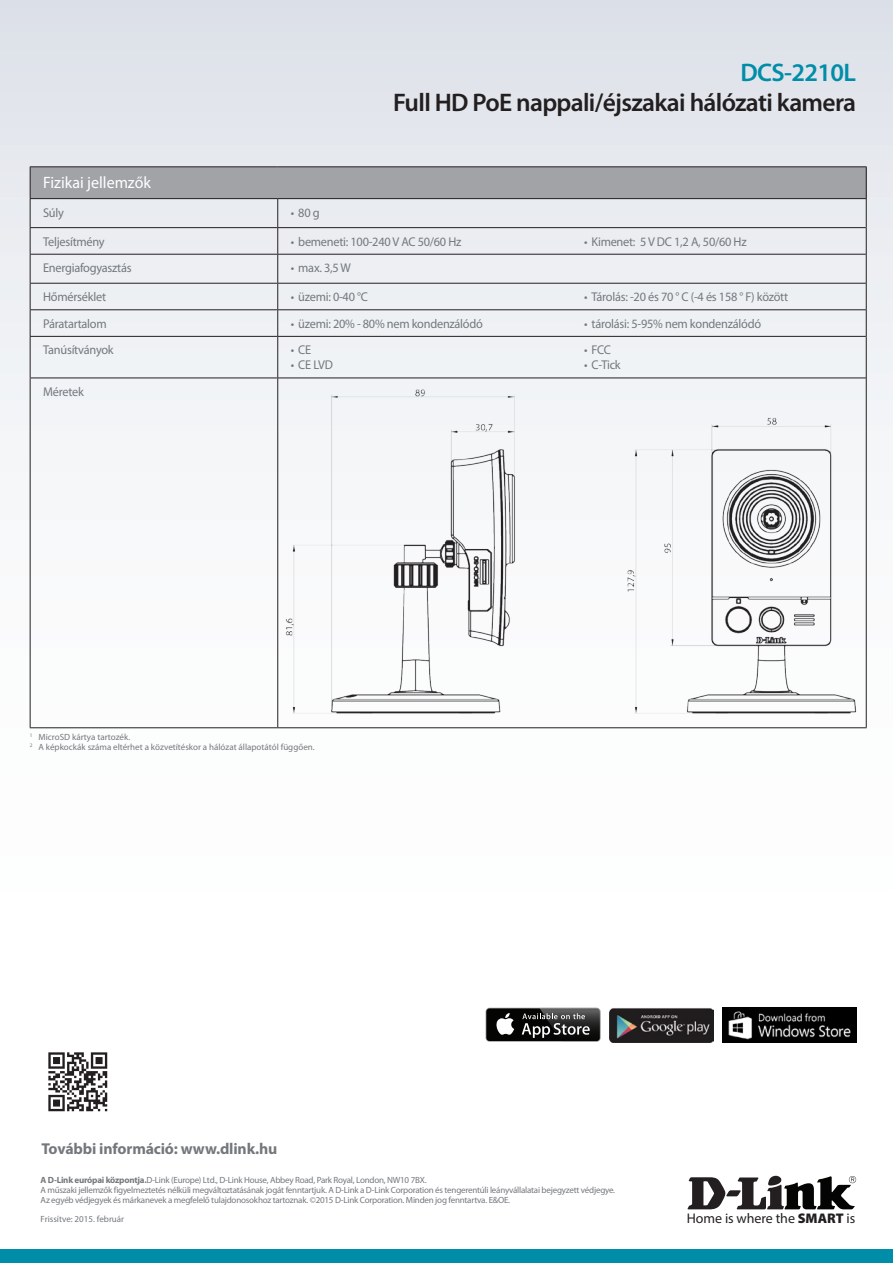
<style>
.page{position:relative;width:893px;height:1263px;background:#fff}
.page>*{position:absolute;margin:0;border:0;box-sizing:border-box;transform-origin:0 0}
.Product_Name__Conten{font:600 25.5px "Myriad Pro";letter-spacing:-.025em;color:#231f20}
.Product_Name__Conten-2{font:600 25.5px "Myriad Pro";letter-spacing:-.025em;color:#008da8}
.Spec_Section_Header{font:16.5px "Myriad Pro";color:#fff}
.body_title{font:700 15.75px "Myriad Pro";letter-spacing:-.01em;color:#74787d}
.t1{font:13.95px "Myriad Pro";letter-spacing:-.005em;color:#231f20}
.Spec_Category{font:12.75px "Myriad Pro";letter-spacing:-.02em;color:#74787d}
.footnotes{font:9px "Myriad Pro";letter-spacing:-.025em;color:#74787d}
.Footnotes{font:9px "Myriad Pro";color:#74787d}
.footnotes-2{font:9px "Myriad Pro";color:#74787d}
.s1{font-weight:700}
.s2{font-weight:900}
</style>
<div class="page">
<div style="left:0;top:0;width:893px;height:1084px;background:linear-gradient(to bottom,#e2e5ec,#fff)"></div>
<div style="left:0;top:1249px;width:893px;height:14px;background:#008da8"></div>
<svg style="left:687px;top:1176px;width:169px;height:33px"></svg>
<img style="left:40px;top:1043px;width:75px;height:69px">
<div style="left:30px;top:167px;width:836px;height:32px;background:#a1a3a7"></div>
<hr style="left:866px;top:167px;width:1px;height:31px;background:#231f20">
<hr style="left:866px;top:378px;width:1px;height:349px;background:#231f20">
<svg style="left:30px;top:199px;width:1px;height:137px"></svg>
<hr style="left:30px;top:337px;width:1px;height:41px;background:#231f20">
<svg style="left:866px;top:199px;width:1px;height:137px"></svg>
<hr style="left:866px;top:336px;width:1px;height:42px;background:#231f20">
<hr style="left:571px;top:309px;width:295px;height:1px;background:#231f20">
<hr style="left:571px;top:336px;width:295px;height:1px;background:#231f20">
<hr style="left:30px;top:166px;width:248px;height:1px;background:#231f20">
<hr style="left:278px;top:166px;width:293px;height:1px;background:#231f20">
<hr style="left:571px;top:166px;width:296px;height:1px;background:#231f20">
<hr style="left:30px;top:309px;width:248px;height:1px;background:#231f20">
<hr style="left:30px;top:336px;width:248px;height:1px;background:#231f20">
<svg style="left:277px;top:199px;width:1px;height:137px"></svg>
<hr style="left:277px;top:337px;width:1px;height:41px;background:#231f20">
<hr style="left:278px;top:309px;width:293px;height:1px;background:#231f20">
<hr style="left:278px;top:336px;width:293px;height:1px;background:#231f20">
<hr style="left:30px;top:167px;width:1px;height:31px;background:#231f20">
<hr style="left:30px;top:198px;width:248px;height:1px;background:#231f20">
<hr style="left:278px;top:198px;width:293px;height:1px;background:#231f20">
<hr style="left:571px;top:198px;width:296px;height:1px;background:#231f20">
<hr style="left:30px;top:227px;width:248px;height:1px;background:#231f20">
<hr style="left:278px;top:227px;width:293px;height:1px;background:#231f20">
<hr style="left:571px;top:227px;width:295px;height:1px;background:#231f20">
<hr style="left:30px;top:254px;width:248px;height:1px;background:#231f20">
<hr style="left:278px;top:254px;width:293px;height:1px;background:#231f20">
<hr style="left:571px;top:254px;width:295px;height:1px;background:#231f20">
<hr style="left:30px;top:283px;width:248px;height:1px;background:#231f20">
<hr style="left:278px;top:283px;width:293px;height:1px;background:#231f20">
<hr style="left:571px;top:283px;width:295px;height:1px;background:#231f20">
<hr style="left:278px;top:378px;width:293px;height:1px;background:#231f20">
<hr style="left:571px;top:378px;width:295px;height:1px;background:#231f20">
<hr style="left:278px;top:727px;width:293px;height:1px;background:#231f20">
<hr style="left:571px;top:727px;width:296px;height:1px;background:#231f20">
<hr style="left:30px;top:378px;width:248px;height:1px;background:#231f20">
<hr style="left:30px;top:378px;width:1px;height:349px;background:#231f20">
<hr style="left:277px;top:378px;width:1px;height:349px;background:#231f20">
<hr style="left:30px;top:727px;width:248px;height:1px;background:#231f20">
<img style="left:284px;top:386px;width:576px;height:333px">
<img style="left:723px;top:1008px;width:133px;height:34px">
<img style="left:609px;top:1007px;width:105px;height:35px">
<div style="left:486px;top:1008px;width:114px;height:33px;background:#040503;border-radius:3px"></div>
<svg style="left:496px;top:1013px;width:18px;height:22px"></svg>
<svg style="left:522px;top:1008px;width:79px;height:34px"></svg>
<p class="Product_Name__Conten-2" style="left:740px;top:56px;width:117px">DCS-2210L</p>
<p class="Product_Name__Conten" style="left:393px;top:86px;width:464px">Full HD PoE nappali/éjszakai hálózati kamera</p>
<p class="Spec_Section_Header" style="left:43px;top:172px;width:109px">Fizikai jellemzők</p>
<p class="Spec_Category" style="left:43px;top:205px;width:22px">Súly</p>
<p class="Spec_Category" style="left:291px;top:205px;width:30px">• 80 g</p>
<p class="Spec_Category" style="left:43px;top:234px;width:63px">Teljesítmény</p>
<p class="Spec_Category" style="left:291px;top:234px;width:172px">• bemeneti: 100-240 V AC 50/60 Hz</p>
<p class="Spec_Category" style="left:584px;top:234px;width:164px">• Kimenet: 5 V DC 1,2 A, 50/60 Hz</p>
<p class="Spec_Category" style="left:43px;top:260px;width:90px">Energiafogyasztás</p>
<p class="Spec_Category" style="left:291px;top:260px;width:62px">• max. 3,5 W</p>
<p class="Spec_Category" style="left:43px;top:289px;width:64px">Hőmérséklet</p>
<p class="Spec_Category" style="left:291px;top:289px;width:79px">• üzemi: 0-40 °C</p>
<p class="Spec_Category" style="left:584px;top:289px;width:206px">• Tárolás: -20 és 70 ° C (-4 és 158 ° F) között</p>
<p class="Spec_Category" style="left:43px;top:316px;width:65px">Páratartalom</p>
<p class="Spec_Category" style="left:291px;top:316px;width:194px">• üzemi: 20% - 80% nem kondenzálódó</p>
<p class="Spec_Category" style="left:584px;top:316px;width:179px">• tárolási: 5-95% nem kondenzálódó</p>
<p class="Spec_Category" style="left:43px;top:342px;width:72px">Tanúsítványok</p>
<p class="Spec_Category" style="left:291px;top:342px;width:22px">• CE</p>
<p class="Spec_Category" style="left:291px;top:357px;width:44px">• CE LVD</p>
<p class="Spec_Category" style="left:584px;top:342px;width:29px">• FCC</p>
<p class="Spec_Category" style="left:584px;top:357px;width:38px">• C-Tick</p>
<p class="Spec_Category" style="left:43px;top:384px;width:42px">Méretek</p>
<p class="Footnotes" style="left:30px;top:732px;width:102px"><sup>1</sup> MicroSD kártya tartozék.</p>
<p class="Footnotes" style="left:30px;top:742px;width:286px"><sup>2</sup> A képkockák száma eltérhet a közvetítéskor a hálózat állapotától függően.</p>
<p class="body_title" style="left:41px;top:1139px;width:237px">További információ: www.dlink.hu</p>
<p class="footnotes" style="left:41px;top:1174px;width:387px"><span class="s1">A D-Link európai központja.</span>D-Link (Europe) Ltd., D-Link House, Abbey Road, Park Royal, London, NW10 7BX.</p>
<p class="footnotes" style="left:41px;top:1184px;width:576px">A műszaki jellemzők figyelmeztetés nélküli megváltoztatásának jogát fenntartjuk. A D-Link a D-Link Corporation és tengerentúli leányvállalatai bejegyzett védjegye.</p>
<p class="footnotes" style="left:41px;top:1194px;width:471px">Az egyéb védjegyek és márkanevek a megfelelő tulajdonosokhoz tartoznak. ©2015 D-Link Corporation. Minden jog fenntartva. E&amp;OE.</p>
<p class="footnotes-2" style="left:41px;top:1213px;width:85px">Frissítve: 2015. február</p>
<p class="t1" style="left:687px;top:1210px;width:170px">Home is where the <span class="s2">SMART</span> is</p>
</div>
